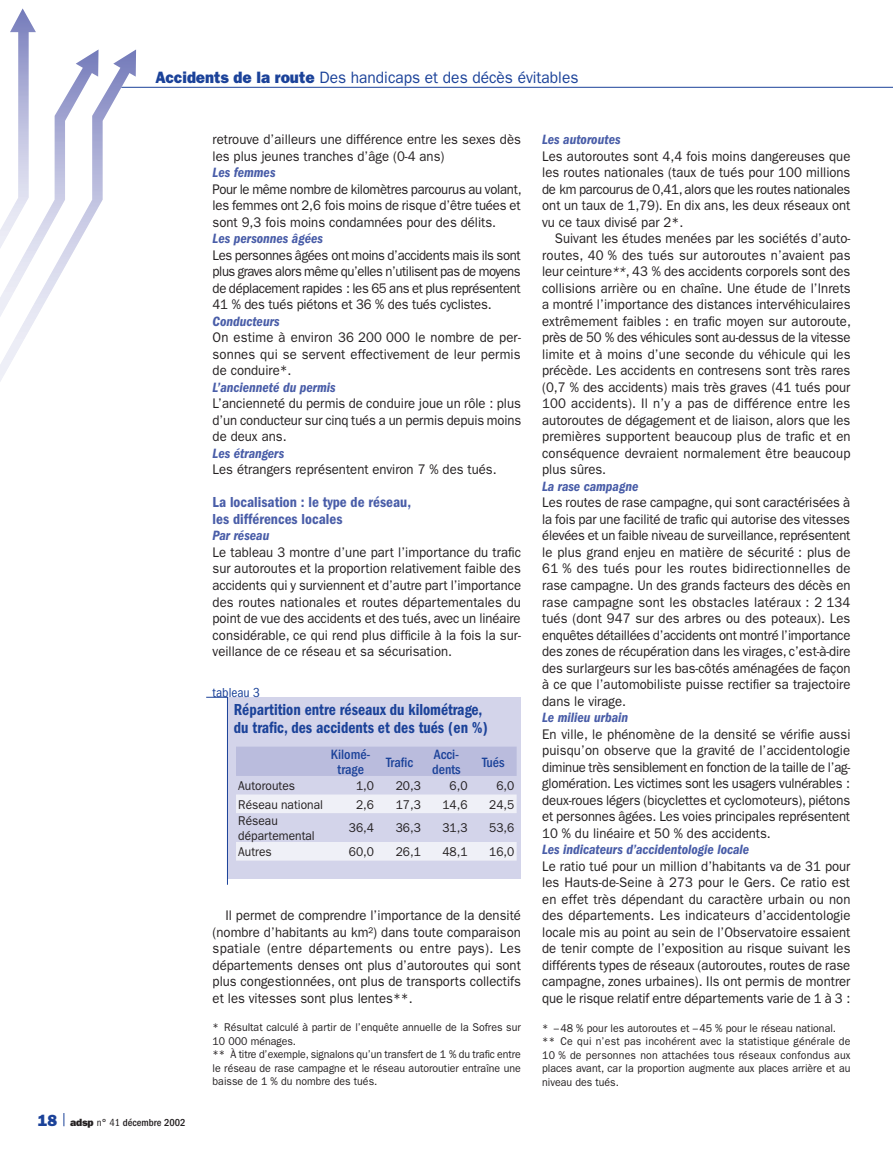
<style>
.page{position:relative;width:893px;height:1149px;background:#fff}
.page>*{position:absolute;margin:0;border:0;box-sizing:border-box;transform-origin:0 0}
.t1{font:600 condensed 16.5px/18px "Franklin Gothic";color:#1b4299;scale:.94 1}
.t2{font:16.5px "Franklin Gothic";color:#1b4299;scale:.94 1}
.t3{font:600 condensed 15px/16.5px "Franklin Gothic";color:#495da8}
.t4{font:13.95px/16.5px "Franklin Gothic";color:#231f20;text-align:justify;scale:.94 1}
.t5{font:italic 600 condensed 13.95px "Franklin Gothic";color:#495da8}
.t6{font:500 condensed 13.95px/14.5px "Franklin Gothic";color:#1b4299;text-align:center}
.t7{font:condensed 13.5px "Franklin Gothic";color:#1b4299}
.t8{font:12.75px/15px "Franklin Gothic";color:#231f20;scale:.94 1}
.t9{font:11.25px/13.5px "Franklin Gothic";color:#231f20;scale:.94 1}
.t10{font:500 condensed 10.5px "Franklin Gothic";color:#231f20}
.s1{font-weight:800}
.s2{font-weight:800;font-stretch:normal;font-size:16.2px;color:#1b4299}
.s3{font-weight:800;font-stretch:normal}
.s4{font-weight:400}
.s5{font-style:italic}
</style>
<div class="page">
<hr style="left:121px;top:87px;width:772px;height:1px;background:#1b4299">
<svg style="left:64px;top:1113px;width:1px;height:12px"></svg>
<svg style="left:10px;top:8px;width:26px;height:41px"></svg>
<svg style="left:0;top:49px;width:136px;height:333px"></svg>
<div style="left:227px;top:697px;width:294px;height:181px;background:#d3d4ea"></div>
<svg style="left:206px;top:696px;width:22px;height:188px"></svg>
<div style="left:236px;top:747px;width:281px;height:28px;background:#babcdd"></div>
<svg style="left:236px;top:794px;width:281px;height:66px"></svg>
<p class="t2" style="left:155px;top:68px;width:452px"><span class="s1">Accidents de la route</span> Des handicaps et des décès évitables</p>
<p class="t10" style="left:38px;top:1115px;width:149px"><span class="s2">18</span> <span class="s3">adsp</span> <span class="s4">n° 41</span> décembre 2002</p>
<p class="t4" style="left:213px;top:131px;width:329px">retrouve d’ailleurs une différence entre les sexes dès les plus jeunes tranches d’âge (0-4 ans)</p>
<p class="t5" style="left:213px;top:164px;width:64px">Les femmes</p>
<p class="t4" style="left:213px;top:181px;width:330px">Pour le même nombre de kilomètres parcourus au volant, les femmes ont 2,6 fois moins de risque d’être tuées et sont 9,3 fois moins condamnées pour des délits.</p>
<p class="t5" style="left:213px;top:230px;width:112px">Les personnes âgées</p>
<p class="t4" style="left:213px;top:247px;width:329px">Les personnes âgées ont moins d’accidents mais ils sont plus graves alors même qu’elles n’utilisent pas de moyens de déplacement rapides : les 65 ans et plus représentent 41 % des tués piétons et 36 % des tués cyclistes.</p>
<p class="t5" style="left:213px;top:313px;width:69px">Conducteurs</p>
<p class="t4" style="left:213px;top:329px;width:329px">On estime à environ 36 200 000 le nombre de per&shy;sonnes qui se servent effectivement de leur permis de conduire*.</p>
<p class="t5" style="left:213px;top:379px;width:125px">L’ancienneté du permis</p>
<p class="t4" style="left:213px;top:395px;width:330px">L’ancienneté du permis de conduire joue un rôle : plus d’un conducteur sur cinq tués a un permis depuis moins de deux ans.</p>
<p class="t5" style="left:213px;top:445px;width:73px">Les étrangers</p>
<p class="t4" style="left:213px;top:461px;width:304px">Les étrangers représentent environ 7 % des tués.</p>
<p class="t3" style="left:213px;top:494px;width:200px">La localisation : le type de réseau, les différences locales</p>
<p class="t5" style="left:213px;top:527px;width:58px">Par réseau</p>
<p class="t4" style="left:213px;top:544px;width:330px">Le tableau 3 montre d’une part l’importance du trafic sur autoroutes et la proportion relativement faible des accidents qui y surviennent et d’autre part l’importance des routes nationales et routes départementales du point de vue des accidents et des tués, avec un linéaire considérable, ce qui rend plus difficile à la fois la sur&shy;veillance de ce réseau et sa sécurisation.</p>
<p class="t7" style="left:213px;top:684px;width:49px">tableau 3</p>
<p class="t1" style="left:234px;top:700px;width:271px">Répartition entre réseaux du kilométrage, du trafic, des accidents et des tués (en %)</p>
<p class="t6" style="left:331px;top:747px;width:41px">Kilomé&shy;trage</p>
<p class="t6" style="left:386px;top:754px;width:29px">Trafic</p>
<p class="t6" style="left:432px;top:747px;width:30px;text-align:left">Acci&shy;dents</p>
<p class="t6" style="left:482px;top:754px;width:24px">Tués</p>
<p class="t8" style="left:238px;top:778px;width:62px">Autoroutes</p>
<p class="t8" style="left:356px;top:778px;width:21px">1,0</p>
<p class="t8" style="left:396px;top:778px;width:28px">20,3</p>
<p class="t8" style="left:450px;top:778px;width:21px">6,0</p>
<p class="t8" style="left:496px;top:778px;width:21px">6,0</p>
<p class="t8" style="left:238px;top:796px;width:92px">Réseau national</p>
<p class="t8" style="left:356px;top:796px;width:21px">2,6</p>
<p class="t8" style="left:396px;top:796px;width:28px">17,3</p>
<p class="t8" style="left:442px;top:796px;width:28px">14,6</p>
<p class="t8" style="left:489px;top:796px;width:28px">24,5</p>
<p class="t8" style="left:238px;top:812px;width:83px">Réseau départemental</p>
<p class="t8" style="left:349px;top:820px;width:28px">36,4</p>
<p class="t8" style="left:396px;top:820px;width:28px">36,3</p>
<p class="t8" style="left:442px;top:820px;width:28px">31,3</p>
<p class="t8" style="left:489px;top:820px;width:28px">53,6</p>
<p class="t8" style="left:238px;top:844px;width:37px">Autres</p>
<p class="t8" style="left:349px;top:844px;width:28px">60,0</p>
<p class="t8" style="left:396px;top:844px;width:28px">26,1</p>
<p class="t8" style="left:442px;top:844px;width:28px">48,1</p>
<p class="t8" style="left:489px;top:844px;width:28px">16,0</p>
<p class="t4" style="left:213px;top:907px;width:329px;text-indent:13px">Il permet de comprendre l’importance de la densité (nombre d’habitants au km²) dans toute comparaison spatiale (entre départements ou entre pays). Les départements denses ont plus d’autoroutes qui sont plus congestionnées, ont plus de transports collectifs et les vitesses sont plus lentes**.</p>
<p class="t9" style="left:213px;top:1020px;width:329px">* Résultat calculé à partir de l’enquête annuelle de la Sofres sur 10 000 ménages.<br>** À titre d’exemple, signalons qu’un transfert de 1 % du trafic entre le réseau de rase campagne et le réseau autoroutier entraîne une baisse de 1 % du nombre des tués.</p>
<p class="t5" style="left:542px;top:131px;width:80px">Les autoroutes</p>
<p class="t4" style="left:542px;top:148px;width:329px">Les autoroutes sont 4,4 fois moins dangereuses que les routes nationales (taux de tués pour 100 millions de km parcourus de 0,41, alors que les routes nationales ont un taux de 1,79). En dix ans, les deux réseaux ont vu ce taux divisé par 2*.</p>
<p class="t4" style="left:542px;top:230px;width:330px;text-indent:13px">Suivant les études menées par les sociétés d’auto&shy;routes, 40 % des tués sur autoroutes n’avaient pas leur ceinture<span class="s5">**</span>, 43 % des accidents corporels sont des collisions arrière ou en chaîne. Une étude de l’Inrets a montré l’importance des distances intervéhiculaires extrêmement faibles : en trafic moyen sur autoroute, près de 50 % des véhicules sont au-dessus de la vitesse limite et à moins d’une seconde du véhicule qui les précède. Les accidents en contresens sont très rares (0,7 % des accidents) mais très graves (41 tués pour 100 accidents). Il n’y a pas de différence entre les autoroutes de dégagement et de liaison, alors que les premières supportent beaucoup plus de trafic et en conséquence devraient normalement être beaucoup plus sûres.</p>
<p class="t5" style="left:542px;top:478px;width:98px">La rase campagne</p>
<p class="t4" style="left:542px;top:494px;width:330px">Les routes de rase campagne, qui sont caractérisées à la fois par une facilité de trafic qui autorise des vitesses élevées et un faible niveau de surveillance, représentent le plus grand enjeu en matière de sécurité : plus de 61 % des tués pour les routes bidirectionnelles de rase campagne. Un des grands facteurs des décès en rase campagne sont les obstacles latéraux : 2 134 tués (dont 947 sur des arbres ou des poteaux). Les enquêtes détaillées d’accidents ont montré l’importance des zones de récupération dans les virages, c’est-à-dire des surlargeurs sur les bas-côtés aménagées de façon à ce que l’automobiliste puisse rectifier sa trajectoire dans le virage.</p>
<p class="t5" style="left:542px;top:709px;width:87px">Le milieu urbain</p>
<p class="t4" style="left:542px;top:725px;width:330px">En ville, le phénomène de la densité se vérifie aussi puisqu’on observe que la gravité de l’accidentologie diminue très sensiblement en fonction de la taille de l’ag&shy;glomération. Les victimes sont les usagers vulnérables : deux-roues légers (bicyclettes et cyclomoteurs), piétons et personnes âgées. Les voies principales représentent 10 % du linéaire et 50 % des accidents.</p>
<p class="t5" style="left:542px;top:841px;width:209px">Les indicateurs d’accidentologie locale</p>
<p class="t4" style="left:542px;top:857px;width:330px">Le ratio tué pour un million d’habitants va de 31 pour les Hauts-de-Seine à 273 pour le Gers. Ce ratio est en effet très dépendant du caractère urbain ou non des départements. Les indicateurs d’accidentologie locale mis au point au sein de l’Observatoire essaient de tenir compte de l’exposition au risque suivant les différents types de réseaux (autoroutes, routes de rase campagne, zones urbaines). Ils ont permis de montrer que le risque relatif entre départements varie de 1 à 3 :</p>
<p class="t9" style="left:542px;top:1020px;width:330px">* – 48 % pour les autoroutes et – 45 % pour le réseau national. ** Ce qui n’est pas incohérent avec la statistique générale de 10 % de personnes non attachées tous réseaux confondus aux places avant, car la proportion augmente aux places arrière et au niveau des tués.</p>
</div>
